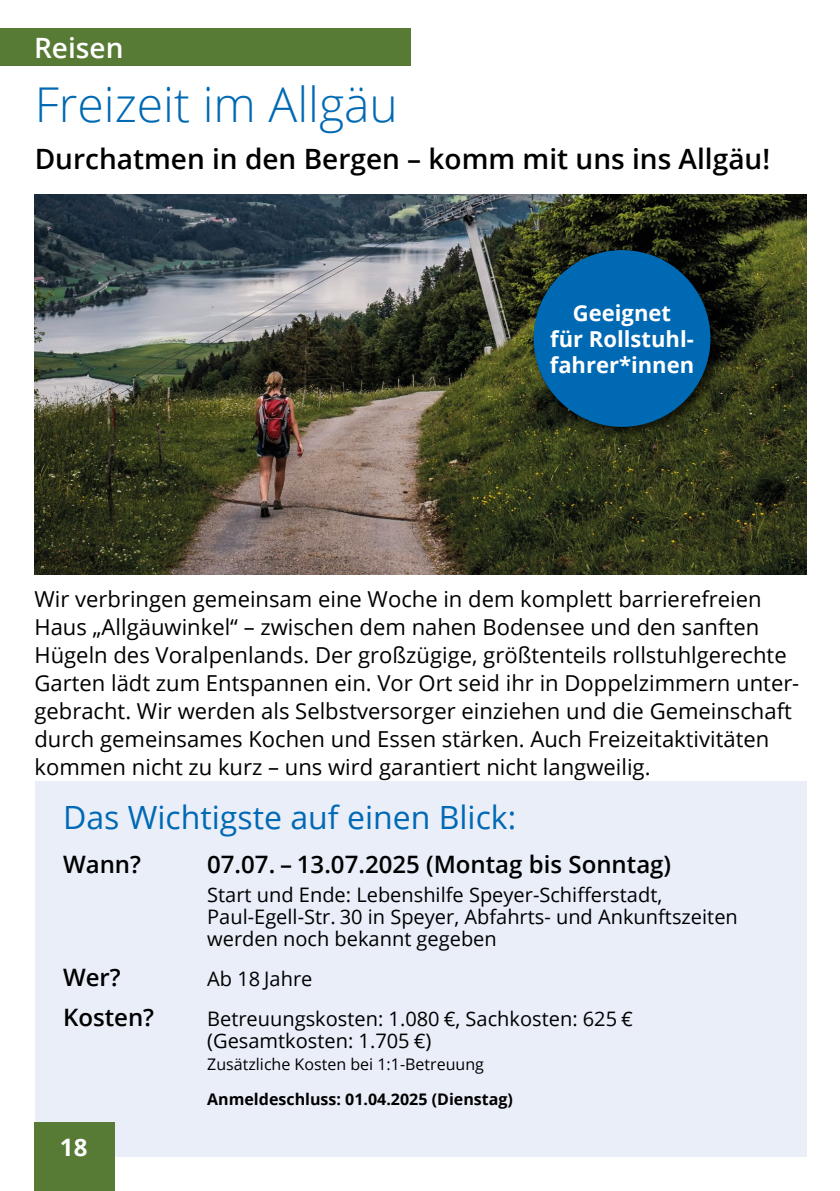
<style>
.page{position:relative;width:840px;height:1191px;background:#fff}
.page>*{position:absolute;margin:0;border:0;box-sizing:border-box;transform-origin:0 0}
.t1{font:300 48px "Open Sans";color:#0069b4}
.t2{font:32px "Open Sans";color:#0069b4}
.t3{font:600 28px "Open Sans";color:#000}
.t4{font:600 28px "Open Sans";color:#fff}
.t5{font:600 24px "Open Sans";color:#000}
.t6{font:700 24px "Open Sans";color:#fff}
.t7{font:22px/28px "Open Sans";color:#000}
.t8{font:700 22px/26px "Open Sans";color:#fff;text-align:center}
.t9{font:20px/22px "Open Sans";color:#000}
.t10{font:700 16px "Open Sans";color:#000}
.t11{font:16px "Open Sans";color:#000}
</style>
<div class="page">
<div style="left:0;top:28px;width:410px;height:38px;background:#577a35"></div>
<img style="left:34px;top:194px;width:771px;height:380px">
<div style="left:35px;top:782px;width:770px;height:375px;background:#e9eef9"></div>
<div style="left:34px;top:1122px;width:80px;height:69px;background:#577a35"></div>
<div style="left:527px;top:245px;width:200px;height:199px;background:#000;opacity:.75"></div>
<div style="left:533px;top:250px;width:177px;height:177px;background:#0069b4;border-radius:50%"></div>
<p class="t4" style="left:34px;top:28px;width:91px">Reisen</p>
<h1 class="t1" style="left:35px;top:71px;width:364px">Freizeit im Allgäu</h1>
<p class="t3" style="left:35px;top:139px;width:736px">Durchatmen in den Bergen – komm mit uns ins Allgäu!</p>
<p class="t8" style="left:549px;top:299px;width:146px">Geeignet<br>für Rollstuhl&shy;fahrer*innen</p>
<p class="t7" style="left:34px;top:584px;width:766px">Wir verbringen gemeinsam eine Woche in dem komplett barrierefreien Haus „Allgäuwinkel“ – zwischen dem nahen Bodensee und den sanften Hügeln des Voralpenlands. Der großzügige, größtenteils rollstuhlgerechte Garten lädt zum Entspannen ein. Vor Ort seid ihr in Doppelzimmern unter&shy;gebracht. Wir werden als Selbstversorger einziehen und die Gemeinschaft durch gemeinsames Kochen und Essen stärken. Auch Freizeitaktivitäten kommen nicht zu kurz – uns wird garantiert nicht langweilig.</p>
<h2 class="t2" style="left:63px;top:795px;width:454px">Das Wichtigste auf einen Blick:</h2>
<p class="t5" style="left:63px;top:848px;width:79px">Wann?</p>
<p class="t5" style="left:207px;top:848px;width:465px">07.07. – 13.07.2025 (Montag bis Sonntag)</p>
<p class="t9" style="left:207px;top:883px;width:532px">Start und Ende: Lebenshilfe Speyer-Schifferstadt,<br>Paul-Egell-Str. 30 in Speyer, Abfahrts- und Ankunftszeiten werden noch bekannt gegeben</p>
<p class="t5" style="left:63px;top:961px;width:59px">Wer?</p>
<p class="t9" style="left:207px;top:967px;width:107px">Ab 18 Jahre</p>
<p class="t5" style="left:63px;top:1001px;width:93px">Kosten?</p>
<p class="t9" style="left:207px;top:1007px;width:427px">Betreuungskosten: 1.080 €, Sachkosten: 625 € (Gesamtkosten: 1.705 €)</p>
<p class="t11" style="left:207px;top:1053px;width:278px">Zusätzliche Kosten bei 1:1-Betreuung</p>
<p class="t10" style="left:207px;top:1088px;width:307px">Anmeldeschluss: 01.04.2025 (Dienstag)</p>
<p class="t6" style="left:60px;top:1130px;width:29px">18</p>
</div>
